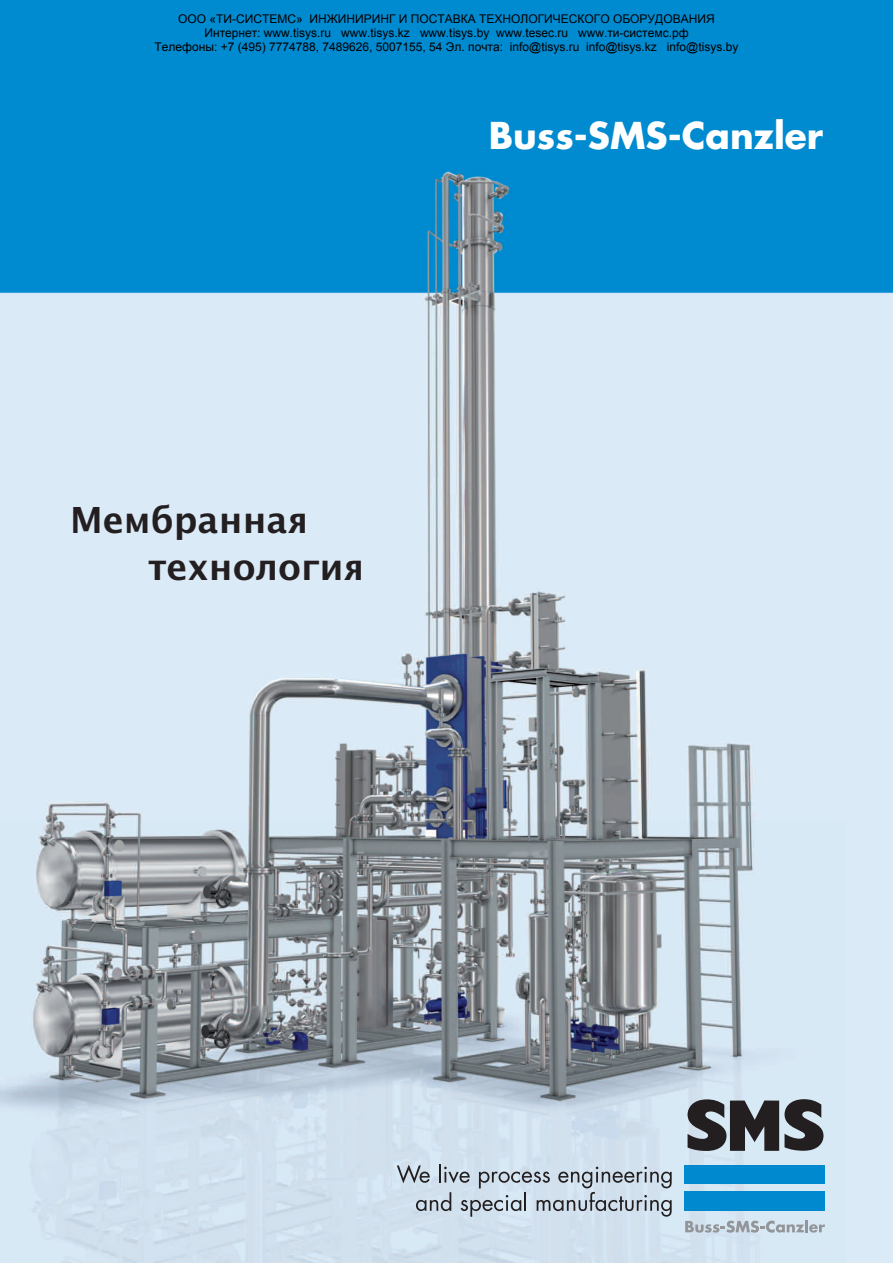
<style>
.page{position:relative;width:893px;height:1263px;background:#fff}
.page>*{position:absolute;margin:0;border:0;box-sizing:border-box;transform-origin:0 0}
.t1{font:700 36px/47px "Lucida Grande";color:#231f20}
.t2{font:700 36px "Futura";color:#fff}
.t3{font:12px/14.4px "Arial";color:#000;text-align:center}
</style>
<div class="page">
<img style="left:0;top:0;width:893px;height:1263px">
<div style="left:684px;top:1165px;width:141px;height:19px;background:#0089cf"></div>
<div style="left:684px;top:1192px;width:141px;height:19px;background:#0089cf"></div>
<svg style="left:687px;top:1099px;width:136px;height:52px;background:#5d6064"></svg>
<svg style="left:685px;top:1220px;width:140px;height:12px;background:#b8c2cb"></svg>
<svg style="left:397px;top:1164px;width:275px;height:53px;background:#b6c2ce"></svg>
<p class="t3" style="left:155px;top:11px;width:585px">ООО «ТИ-СИСТЕМС» ИНЖИНИРИНГ И ПОСТАВКА ТЕХНОЛОГИЧЕСКОГО ОБОРУДОВАНИЯ<br>Интернет: www.tisys.ru www.tisys.kz www.tisys.by www.tesec.ru www.ти-системс.рф<br>Телефоны: +7 (495) 7774788, 7489626, 5007155, 54 Эл. почта: info@tisys.ru info@tisys.kz info@tisys.by</p>
<h1 class="t2" style="left:489px;top:119px;width:336px">Buss-SMS-Canzler</h1>
<h1 class="t1" style="left:148px;top:497px;width:217px;text-indent:-78px">Мембранная технология</h1>
</div>
